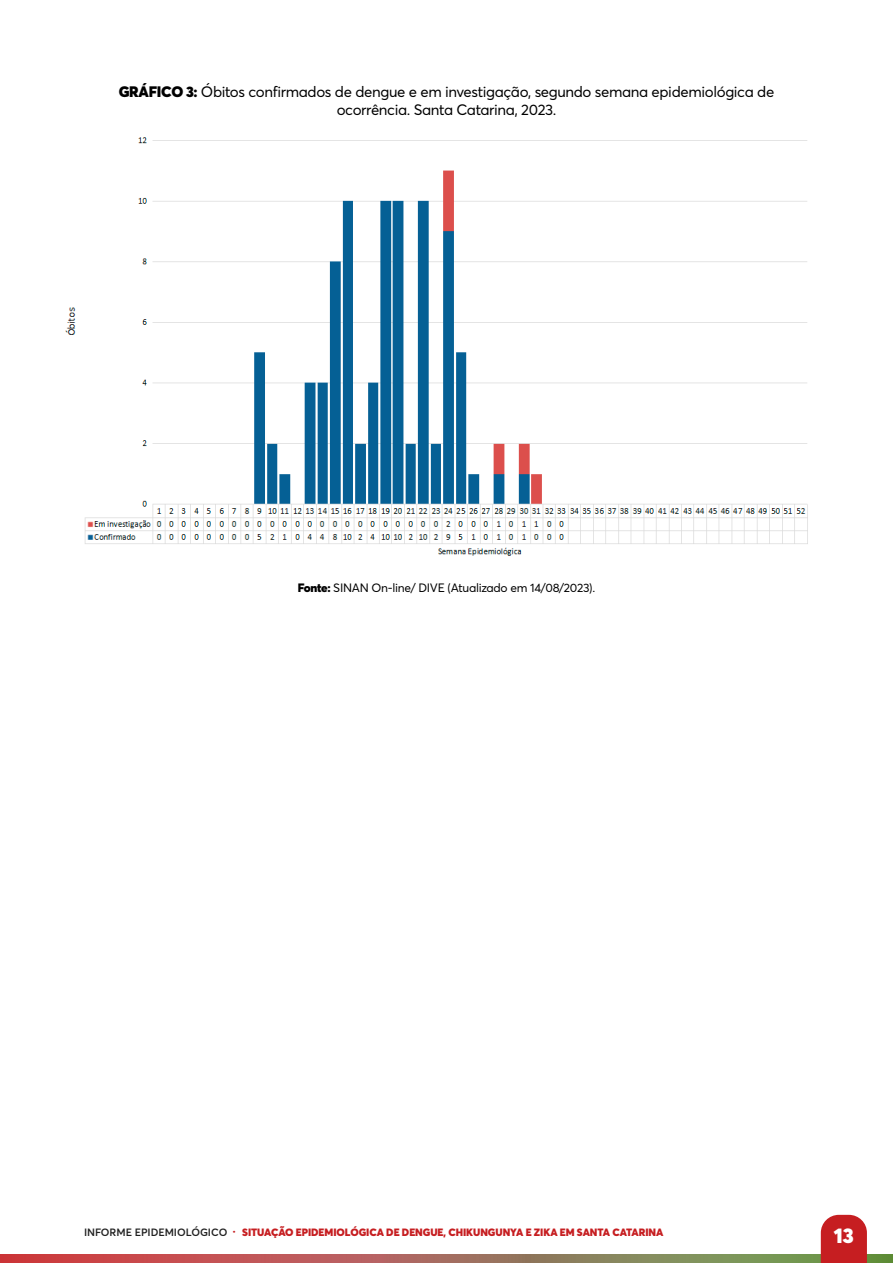
<style>
.page{position:relative;width:893px;height:1263px;background:#fff}
.page>*{position:absolute;margin:0;border:0;box-sizing:border-box;transform-origin:0 0}
.t1{font:900 21px "Averta";color:#fff}
.t2{font:15px/18px "Averta";letter-spacing:-.025em;color:#000;text-align:center}
.t3{font:12px "Averta";letter-spacing:-.025em;color:#000}
.t4{font:900 10.5px "Averta";letter-spacing:-.005em;color:#c61e21}
.s1{font-weight:900}
.s2{font-weight:600;color:#202020}
</style>
<div class="page">
<svg style="left:0;top:1254px;width:385px;height:9px;background:#c44e50"></svg>
<svg style="left:385px;top:1254px;width:508px;height:9px;background:#89835a"></svg>
<svg style="left:821px;top:1215px;width:46px;height:48px;background:#c92b2e"></svg>
<img style="left:65px;top:137px;width:743px;height:419px">
<p class="t2" style="left:119px;top:82px;width:657px"><span class="s1">GRÁFICO 3:</span> Óbitos confirmados de dengue e em investigação, segundo semana epidemiológica de ocorrência. Santa Catarina, 2023.</p>
<p class="t3" style="left:298px;top:580px;width:299px"><span class="s1">Fonte:</span> SINAN On-line/ DIVE (Atualizado em 14/08/2023).</p>
<p class="t4" style="left:84px;top:1225px;width:581px"><span class="s2">INFORME EPIDEMIOLÓGICO</span> · SITUAÇÃO EPIDEMIOLÓGICA DE DENGUE, CHIKUNGUNYA E ZIKA EM SANTA CATARINA</p>
<h1 class="t1" style="left:834px;top:1222px;width:21px">13</h1>
</div>
